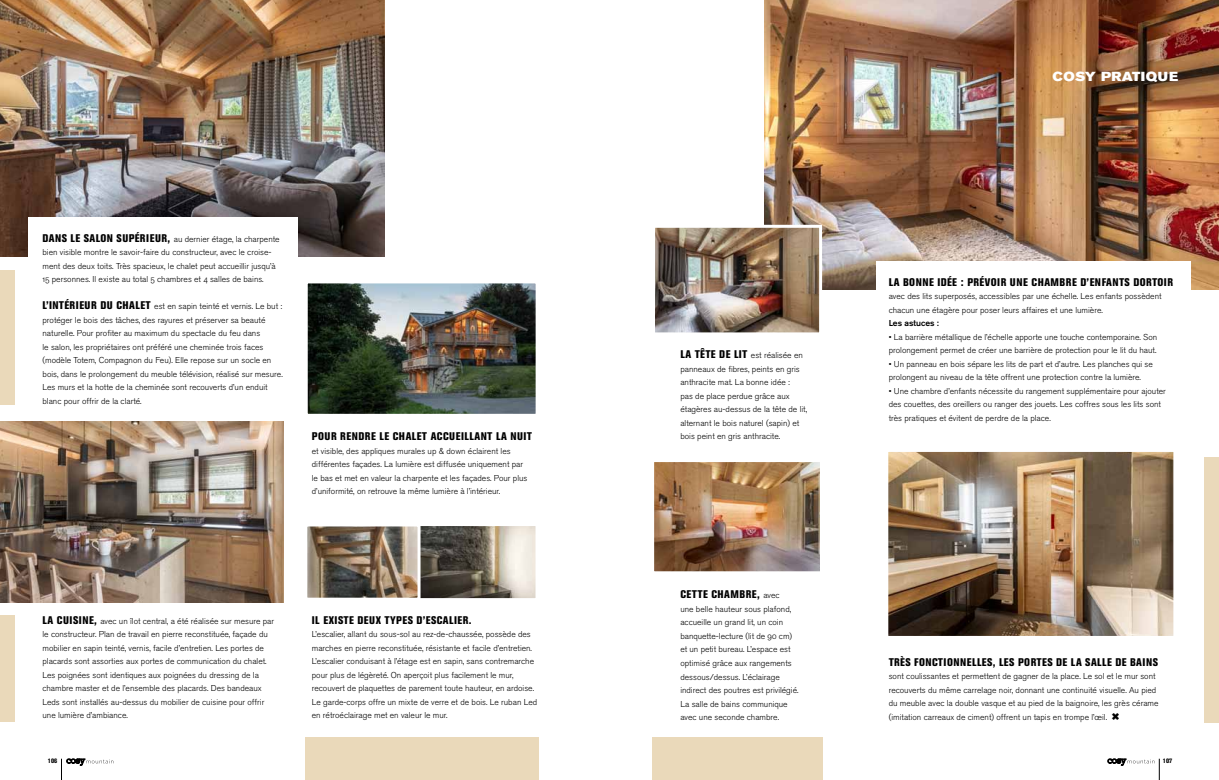
<style>
.page{position:relative;width:1219px;height:780px;background:#fff}
.page>*{position:absolute;margin:0;border:0;box-sizing:border-box;transform-origin:0 0}
.t1{font:13px "Akzidenz Grotesk BE Super";letter-spacing:.02em;color:#fff;scale:1.08 1}
.t2{font:800 condensed 11px "Akzidenz Grotesk BE";letter-spacing:.045em;color:#000}
.t3{font:8.5px/13.5px "Akzidenz Grotesk BE Light Os F";color:#000}
.t4{font:500 8.5px "Akzidenz Grotesk BE";color:#000}
.t5{font:800 condensed 6.3px "Akzidenz Grotesk BE";letter-spacing:-.01em;color:#000}
.s1{font-family:"Akzidenz Grotesk BE";font-weight:800;font-stretch:condensed;font-size:11px}
.s2{font-family:"Akzidenz Grotesk BE Light Os F";font-weight:400;font-stretch:normal;font-size:8.5px}
</style>
<div class="page">
<svg style="left:61px;top:758px;width:52px;height:22px"></svg>
<svg style="left:1108px;top:758px;width:52px;height:22px"></svg>
<img style="left:765px;top:0;width:454px;height:289px">
<img style="left:889px;top:453px;width:283px;height:182px">
<div style="left:885px;top:449px;width:291px;height:190px;border:3px solid #fff"></div>
<img style="left:0;top:0;width:385px;height:257px">
<img style="left:309px;top:284px;width:226px;height:129px">
<div style="left:305px;top:280px;width:234px;height:137px;border:3px solid #fff"></div>
<img style="left:656px;top:229px;width:162px;height:102px">
<div style="left:652px;top:225px;width:170px;height:110px;border:3px solid #fff"></div>
<img style="left:655px;top:463px;width:164px;height:107px">
<div style="left:652px;top:460px;width:170px;height:113px;border:2px solid #fff"></div>
<img style="left:0;top:421px;width:283px;height:182px">
<img style="left:308px;top:527px;width:226px;height:70px">
<div style="left:417px;top:523px;width:121px;height:78px;border:3px solid #fff"></div>
<div style="left:304px;top:523px;width:117px;height:77px;border:3px solid #fff"></div>
<div style="left:28px;top:218px;width:270px;height:62px;background:#fff"></div>
<div style="left:876px;top:261px;width:315px;height:62px;background:#fff"></div>
<div style="left:0;top:270px;width:14px;height:134px;background:#ead9ba"></div>
<div style="left:0;top:615px;width:14px;height:107px;background:#ead9ba"></div>
<div style="left:1205px;top:457px;width:14px;height:265px;background:#ead9ba"></div>
<div style="left:305px;top:737px;width:233px;height:43px;background:#ead9ba"></div>
<div style="left:652px;top:737px;width:170px;height:43px;background:#ead9ba"></div>
<p class="t3" style="left:43px;top:232px;width:239px"><span class="s1">DANS LE SALON SUPÉRIEUR,</span> au dernier étage, la charpente bien visible montre le savoir-faire du constructeur, avec le croise&shy;ment des deux toits. Très spacieux, le chalet peut accueillir jusqu’à 15 personnes. Il existe au total 5 chambres et 4 salles de bains.</p>
<p class="t3" style="left:43px;top:300px;width:242px"><span class="s1">L’INTÉRIEUR DU CHALET</span> est en sapin teinté et vernis. Le but : protéger le bois des tâches, des rayures et préserver sa beauté naturelle. Pour profiter au maximum du spectacle du feu dans<br>le salon, les propriétaires ont préféré une cheminée trois faces (modèle Totem, Compagnon du Feu). Elle repose sur un socle en bois, dans le prolongement du meuble télévision, réalisé sur mesure.<br>Les murs et la hotte de la cheminée sont recouverts d’un enduit blanc pour offrir de la clarté.</p>
<p class="t2" style="left:312px;top:430px;width:222px">POUR RENDRE LE CHALET ACCUEILLANT LA NUIT</p>
<p class="t3" style="left:312px;top:444px;width:217px">et visible, des appliques murales up &amp; down éclairent les différentes façades. La lumière est diffusée uniquement par le bas et met en valeur la charpente et les façades. Pour plus d’uniformité, on retrouve la même lumière à l’intérieur.</p>
<p class="t3" style="left:43px;top:614px;width:233px"><span class="s1">LA CUISINE,</span> avec un îlot central, a été réalisée sur mesure par le constructeur. Plan de travail en pierre reconstituée, façade du mobilier en sapin teinté, vernis, facile d’entretien. Les portes de placards sont assorties aux portes de communication du chalet.<br>Les poignées sont identiques aux poignées du dressing de la chambre master et de l’ensemble des placards. Des bandeaux Leds sont installés au-dessus du mobilier de cuisine pour offrir une lumière d’ambiance.</p>
<p class="t2" style="left:312px;top:613px;width:161px">IL EXISTE DEUX TYPES D’ESCALIER.</p>
<p class="t3" style="left:312px;top:627px;width:227px">L’escalier, allant du sous-sol au rez-de-chaussée, possède des marches en pierre reconstituée, résistante et facile d’entretien.<br>L’escalier conduisant à l’étage est en sapin, sans contremarche pour plus de légèreté. On aperçoit plus facilement le mur, recouvert de plaquettes de parement toute hauteur, en ardoise.<br>Le garde-corps offre un mixte de verre et de bois. Le ruban Led en rétroéclairage met en valeur le mur.</p>
<p class="t3" style="left:680px;top:349px;width:128px"><span class="s1">LA TÊTE DE LIT</span> est réalisée en panneaux de fibres, peints en gris anthracite mat. La bonne idée :<br>pas de place perdue grâce aux étagères au-dessus de la tête de lit, alternant le bois naturel (sapin) et bois peint en gris anthracite.</p>
<p class="t2" style="left:680px;top:588px;width:101px">CETTE CHAMBRE, <span class="s2">avec</span></p>
<p class="t3" style="left:680px;top:602px;width:120px">une belle hauteur sous plafond, accueille un grand lit, un coin banquette-lecture (lit de 90 cm) et un petit bureau. L’espace est optimisé grâce aux rangements dessous/dessus. L’éclairage indirect des poutres est privilégié.<br>La salle de bains communique avec une seconde chambre.</p>
<h1 class="t1" style="left:1052px;top:69px;width:118px">COSY PRATIQUE</h1>
<p class="t2" style="left:889px;top:275px;width:286px">LA BONNE IDÉE : PRÉVOIR UNE CHAMBRE D’ENFANTS DORTOIR</p>
<p class="t3" style="left:889px;top:289px;width:274px">avec des lits superposés, accessibles par une échelle. Les enfants possèdent chacun une étagère pour poser leurs affaires et une lumière.</p>
<p class="t4" style="left:889px;top:318px;width:52px">Les astuces :</p>
<p class="t3" style="left:889px;top:330px;width:270px">• La barrière métallique de l’échelle apporte une touche contemporaine. Son prolongement permet de créer une barrière de protection pour le lit du haut.</p>
<p class="t3" style="left:889px;top:357px;width:266px">• Un panneau en bois sépare les lits de part et d’autre. Les planches qui se prolongent au niveau de la tête offrent une protection contre la lumière.</p>
<p class="t3" style="left:889px;top:384px;width:279px">• Une chambre d’enfants nécessite du rangement supplémentaire pour ajouter des couettes, des oreillers ou ranger des jouets. Les coffres sous les lits sont très pratiques et évitent de perdre de la place.</p>
<p class="t2" style="left:889px;top:655px;width:271px">TRÈS FONCTIONNELLES, LES PORTES DE LA SALLE DE BAINS</p>
<p class="t3" style="left:889px;top:669px;width:271px">sont coulissantes et permettent de gagner de la place. Le sol et le mur sont recouverts du même carrelage noir, donnant une continuité visuelle. Au pied du meuble avec la double vasque et au pied de la baignoire, les grès cérame (imitation carreaux de ciment) offrent un tapis en trompe l’œil.</p>
<p class="t5" style="left:48px;top:757px;width:11px">106</p>
<p class="t5" style="left:1163px;top:757px;width:11px">107</p>
</div>
